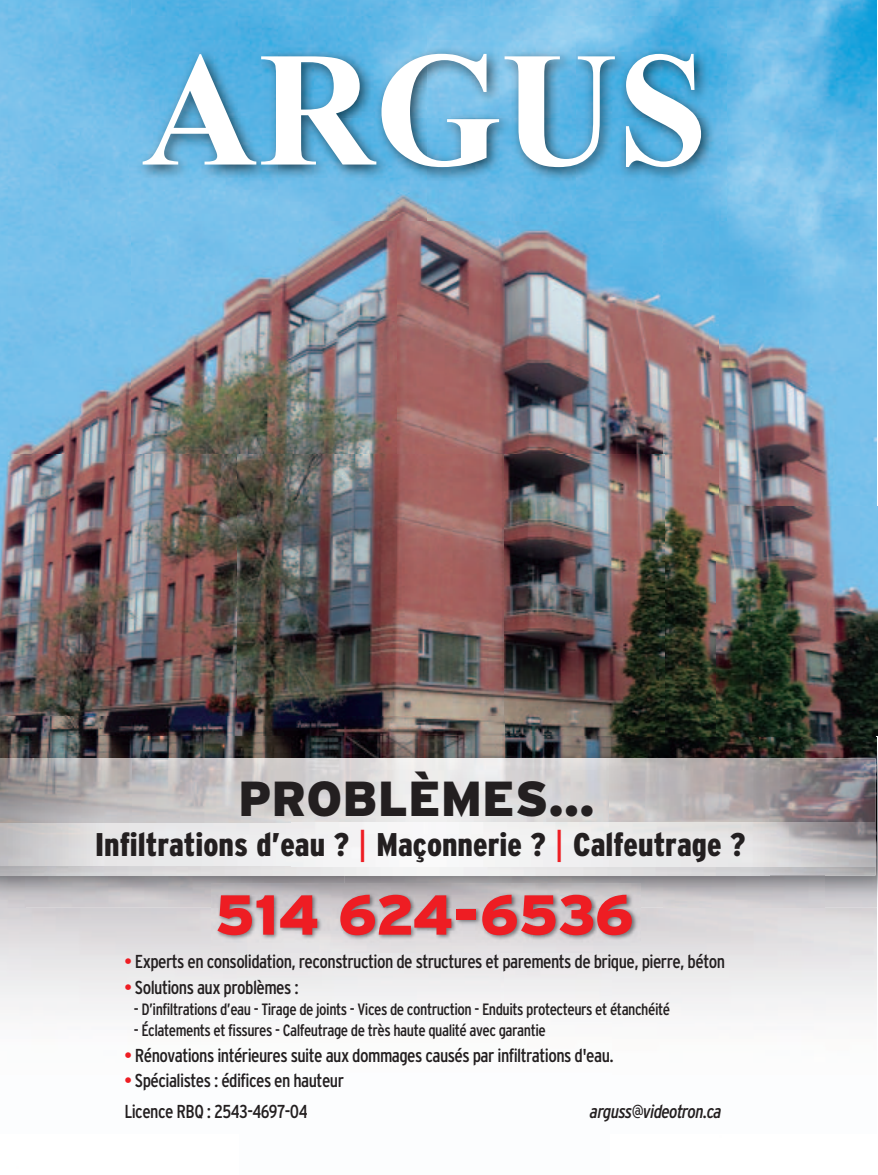
<style>
.page{position:relative;width:878px;height:1175px;background:#fff}
.page>*{position:absolute;margin:0;border:0;box-sizing:border-box;transform-origin:0 0}
.t1{font:700 163.35px "Times New Roman";color:#fff}
.t2{font:900 56.1px "Interstate";color:#ee1d23}
.t3{font:900 49.05px "Interstate";color:#231f20}
.t4{font:900 condensed 32.7px "Interstate";color:#231f20}
.t5{font:condensed 18.75px/30.5px "Interstate";letter-spacing:-.03em;color:#231f20}
.t6{font:italic condensed 18.75px "Interstate";color:#231f20}
.t7{font:condensed 16.35px "Interstate";letter-spacing:-.03em;color:#231f20}
.s1{font-weight:400;font-stretch:normal;color:#ee1d23}
.s2{color:#ee1d23}
</style>
<div class="page">
<img style="left:0;top:0;width:878px;height:1016px">
<h1 class="t1" style="left:141px;top:15px;width:567px">ARGUS</h1>
<h3 class="t3" style="left:238px;top:770px;width:358px">PROBLÈMES…</h3>
<h3 class="t4" style="left:95px;top:826px;width:651px">Infiltrations d’eau ? <span class="s1">|</span> Maçonnerie ? <span class="s1">|</span> Calfeutrage ?</h3>
<h2 class="t2" style="left:215px;top:882px;width:420px">514 624-6536</h2>
<p class="t5" style="left:124px;top:946px;width:602px"><span class="s2">•</span> Experts en consolidation, reconstruction de structures et parements de brique, pierre, béton</p>
<p class="t5" style="left:124px;top:971px;width:176px"><span class="s2">•</span> Solutions aux problèmes :</p>
<p class="t7" style="left:134px;top:1000px;width:538px">- D’infiltrations d’eau - Tirage de joints - Vices de contruction - Enduits protecteurs et étanchéité</p>
<p class="t7" style="left:134px;top:1021px;width:413px">- Éclatements et fissures - Calfeutrage de très haute qualité avec garantie</p>
<p class="t5" style="left:124px;top:1039px;width:491px"><span class="s2">•</span> Rénovations intérieures suite aux dommages causés par infiltrations d'eau.</p>
<p class="t5" style="left:124px;top:1065px;width:221px"><span class="s2">•</span> Spécialistes : édifices en hauteur<br>Licence RBQ : 2543-4697-04</p>
<p class="t6" style="left:590px;top:1100px;width:133px">arguss@videotron.ca</p>
</div>
